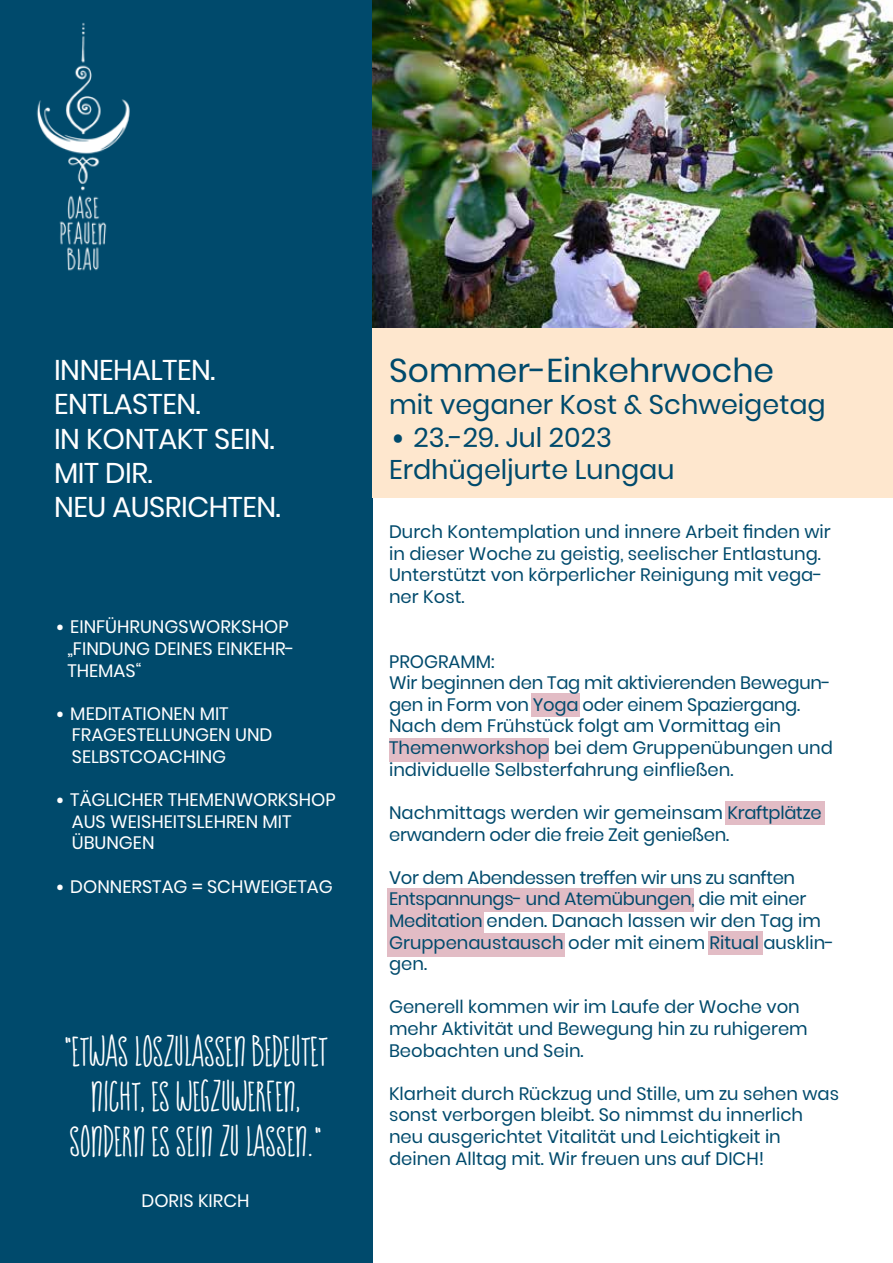
<style>
.page{position:relative;width:893px;height:1263px;background:#fff}
.page>*{position:absolute;margin:0;border:0;box-sizing:border-box;transform-origin:0 0}
.t1{font:42px/45px "Blooming Elegant Hand";color:#fff;text-align:center}
.t2{font:33px "Poppins";color:#004a6c}
.t3{font:28.5px/34.2px "Poppins";letter-spacing:-.015em;color:#fff}
.t4{font:27px/32.4px "Poppins";color:#004a6c}
.t5{font:18px/21.6px "Poppins";color:#004a6c}
.t6{font:18px/21.6px "Poppins";color:#fff}
.s1{font-family:"Candara"}
</style>
<div class="page">
<div style="left:708px;top:931px;width:55px;height:24px;background:#e2bcc5"></div>
<div style="left:387px;top:912px;width:96px;height:23px;background:#e2bcc5"></div>
<div style="left:387px;top:933px;width:177px;height:24px;background:#e2bcc5"></div>
<div style="left:387px;top:889px;width:306px;height:23px;background:#e2bcc5"></div>
<div style="left:725px;top:801px;width:100px;height:24px;background:#e2bcc5"></div>
<div style="left:389px;top:738px;width:160px;height:23px;background:#e2bcc5"></div>
<div style="left:531px;top:693px;width:49px;height:23px;background:#e2bcc5"></div>
<div style="left:0;top:0;width:372px;height:1263px;background:#004a6c"></div>
<img style="left:372px;top:0;width:521px;height:328px">
<img style="left:36px;top:22px;width:94px;height:249px">
<div style="left:372px;top:328px;width:521px;height:169px;background:#fee7ce"></div>
<h3 class="t3" style="left:54px;top:353px;width:228px">INNEHALTEN.<br>ENTLASTEN.<br>IN KONTAKT SEIN.<br>MIT DIR.<br>NEU AUSRICHTEN.</h3>
<p class="t6" style="left:67px;top:616px;width:229px;text-indent:-13px"><span class="s1">•</span> EINFÜHRUNGSWORKSHOP „FINDUNG DEINES EINKEHR-<br>THEMAS“</p>
<p class="t6" style="left:72px;top:703px;width:202px;text-indent:-18px"><span class="s1">•</span> MEDITATIONEN MIT<br>FRAGESTELLUNGEN UND<br>SELBSTCOACHING</p>
<p class="t6" style="left:72px;top:789px;width:265px;text-indent:-18px"><span class="s1">•</span> TÄGLICHER THEMENWORKSHOP<br>AUS WEISHEITSLEHREN MIT<br>ÜBUNGEN</p>
<p class="t6" style="left:54px;top:875px;width:280px"><span class="s1">•</span> DONNERSTAG = SCHWEIGETAG</p>
<h1 class="t1" style="left:63px;top:1026px;width:265px">"ETWAS LOSZULASSEN BEDEUTET<br>NICHT, ES WEGZUWERFEN,<br>SONDERN ES SEIN ZU LASSEN."</h1>
<p class="t6" style="left:141px;top:1190px;width:109px">DORIS KIRCH</p>
<h2 class="t2" style="left:389px;top:351px;width:387px">Sommer-Einkehrwoche</h2>
<h3 class="t4" style="left:389px;top:389px;width:438px">mit veganer Kost &amp; Schweigetag</h3>
<h3 class="t4" style="left:389px;top:421px;width:287px"><span class="s1">•</span> 23.-29. Jul 2023<br>Erdhügeljurte Lungau</h3>
<p class="t5" style="left:389px;top:521px;width:443px">Durch Kontemplation und innere Arbeit finden wir in dieser Woche zu geistig, seelischer Entlastung.<br>Unterstützt von körperlicher Reinigung mit vega&shy;ner Kost.</p>
<p class="t5" style="left:389px;top:651px;width:445px">PROGRAMM:<br>Wir beginnen den Tag mit aktivierenden Bewegun&shy;gen in Form von Yoga oder einem Spaziergang.<br>Nach dem Frühstück folgt am Vormittag ein Themenworkshop bei dem Gruppenübungen und individuelle Selbsterfahrung einfließen.</p>
<p class="t5" style="left:389px;top:802px;width:434px">Nachmittags werden wir gemeinsam Kraftplätze erwandern oder die freie Zeit genießen.</p>
<p class="t5" style="left:389px;top:867px;width:447px">Vor dem Abendessen treffen wir uns zu sanften Entspannungs- und Atemübungen, die mit einer Meditation enden. Danach lassen wir den Tag im Gruppenaustausch oder mit einem Ritual ausklin&shy;gen.</p>
<p class="t5" style="left:389px;top:996px;width:420px">Generell kommen wir im Laufe der Woche von mehr Aktivität und Bewegung hin zu ruhigerem<br>Beobachten und Sein.</p>
<p class="t5" style="left:389px;top:1083px;width:451px">Klarheit durch Rückzug und Stille, um zu sehen was sonst verborgen bleibt. So nimmst du innerlich neu ausgerichtet Vitalität und Leichtigkeit in deinen Alltag mit. Wir freuen uns auf DICH!</p>
</div>
